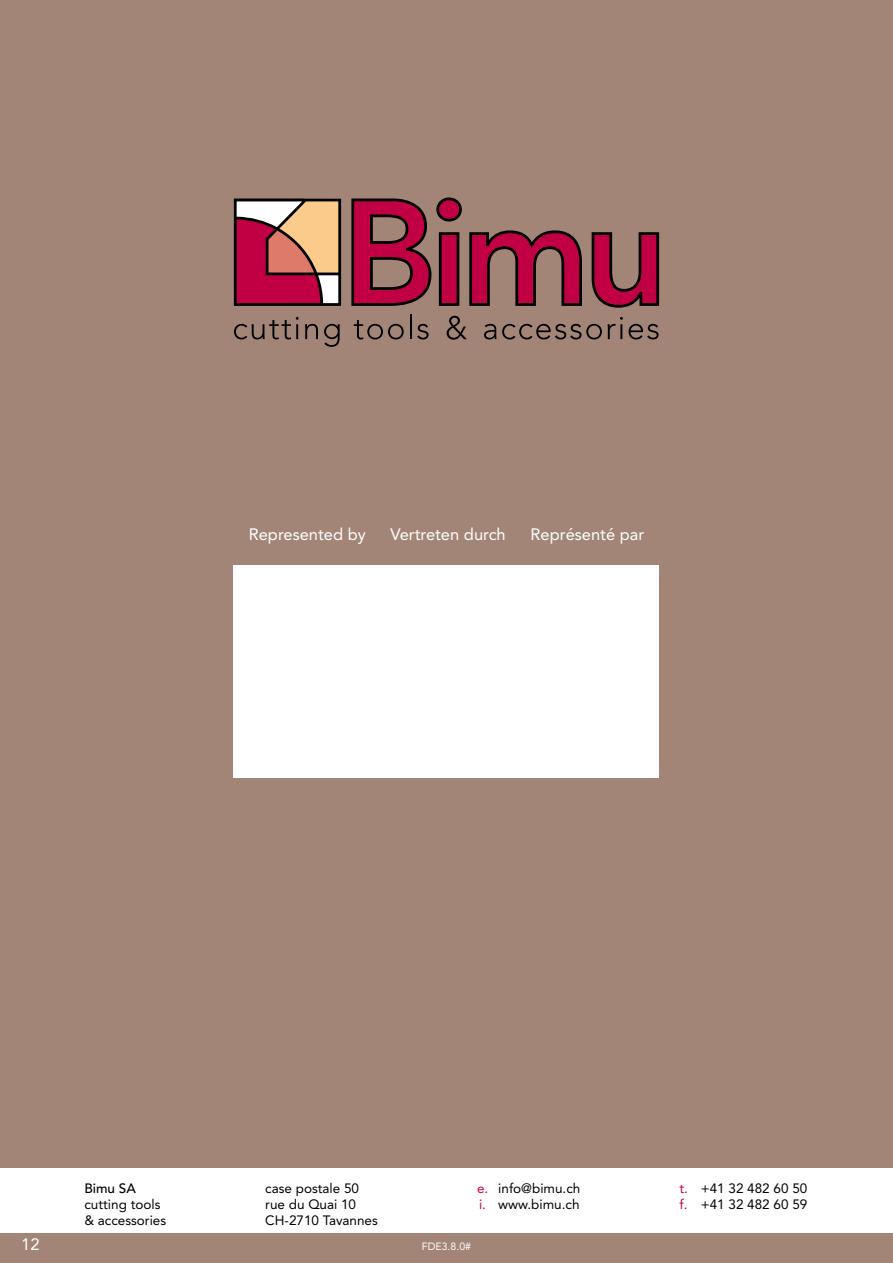
<style>
.page{position:relative;width:893px;height:1263px;background:#fff}
.page>*{position:absolute;margin:0;border:0;box-sizing:border-box;transform-origin:0 0}
.t1{font:16.5px "Avenir";color:#fff}
.t2{font:13.5px/16.2px "Avenir";color:#000}
.t3{font:500 13.5px "Avenir";color:#000}
.t4{font:10.5px "Avenir";color:#fff}
.s1{color:#c10044}
</style>
<div class="page">
<div style="left:0;top:1233px;width:893px;height:30px;background:#a38578"></div>
<div style="left:0;top:0;width:893px;height:1167px;background:#a38578"></div>
<svg style="left:351px;top:197px;width:111px;height:109px"></svg>
<svg style="left:469px;top:230px;width:113px;height:76px"></svg>
<svg style="left:592px;top:232px;width:67px;height:76px"></svg>
<svg style="left:234px;top:317px;width:65px;height:22px"></svg>
<svg style="left:305px;top:324px;width:13px;height:15px"></svg>
<svg style="left:324px;top:324px;width:16px;height:23px"></svg>
<svg style="left:354px;top:320px;width:50px;height:19px"></svg>
<hr style="left:410px;top:315px;width:2px;height:24px;background:#000">
<svg style="left:417px;top:324px;width:12px;height:15px"></svg>
<svg style="left:447px;top:316px;width:20px;height:24px"></svg>
<svg style="left:484px;top:324px;width:118px;height:15px"></svg>
<svg style="left:608px;top:317px;width:15px;height:22px"></svg>
<svg style="left:629px;top:324px;width:30px;height:15px"></svg>
<svg style="left:234px;top:199px;width:107px;height:107px;background:#ba6267"></svg>
<div style="left:234px;top:565px;width:425px;height:212px;background:#fff"></div>
<p class="t1" style="left:249px;top:524px;width:119px">Represented by</p>
<p class="t1" style="left:390px;top:524px;width:117px">Vertreten durch</p>
<p class="t1" style="left:531px;top:524px;width:115px">Représenté par</p>
<p class="t3" style="left:84px;top:1180px;width:53px">Bimu SA</p>
<p class="t2" style="left:84px;top:1196px;width:83px">cutting tools &amp; accessories</p>
<p class="t2" style="left:265px;top:1180px;width:114px">case postale 50 rue du Quai 10<br>CH-2710 Tavannes</p>
<p class="t2" style="left:477px;top:1180px;width:105px"><span class="s1">e.</span> info@bimu.ch <span class="s1">i.</span> www.bimu.ch</p>
<p class="t2" style="left:679px;top:1180px;width:129px"><span class="s1">t.</span> +41 32 482 60 50 <span class="s1">f.</span> +41 32 482 60 59</p>
<p class="t1" style="left:21px;top:1235px;width:20px">12</p>
<p class="t4" style="left:422px;top:1240px;width:51px">FDE3.8.0#</p>
</div>
